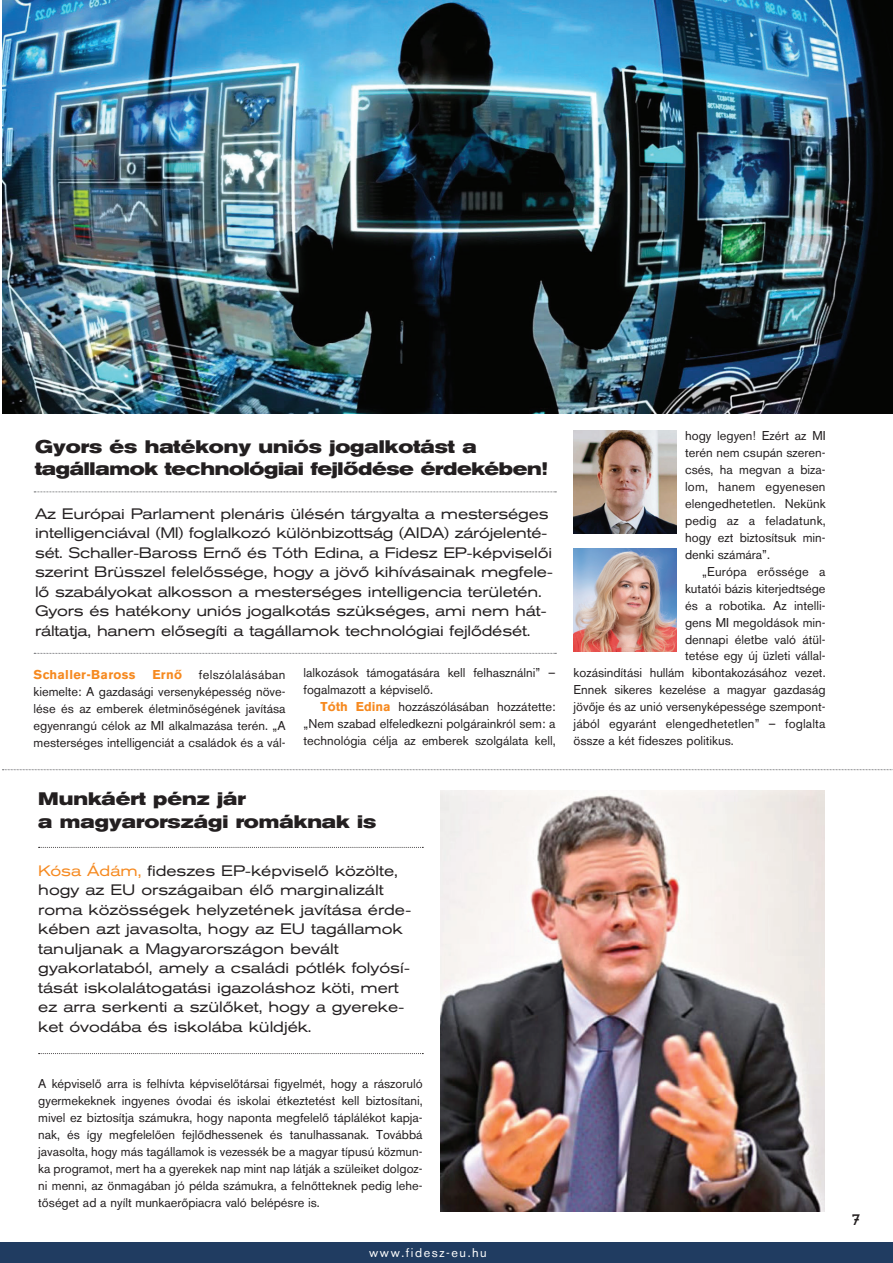
<style>
.page{position:relative;width:893px;height:1263px;background:#fff}
.page>*{position:absolute;margin:0;border:0;box-sizing:border-box;transform-origin:0 0}
.t1{font:700 18px/22.5px "Standard Grot Ext M";color:#231f20}
.t2{font:15px/19.5px "Standard Grot Ext M";letter-spacing:-.015em;color:#231f20}
.t3{font:15px "Broadband ICG";color:#231f20}
.t4{font:12.75px/17px "Standard Grotesk M";color:#231f20;text-align:justify}
.t5{font:700 12.75px "Standard Grotesk M";letter-spacing:.03em;color:#f6891f}
.t6{font:12.6px "Standard Grotesk M";letter-spacing:.125em;color:#fff}
.s1{font-weight:700;color:#f6891f}
.s2{color:#f6891f}
</style>
<div class="page">
<div style="left:0;top:1242px;width:893px;height:21px;background:#203c61"></div>
<img style="left:2px;top:0;width:891px;height:413px">
<img style="left:574px;top:430px;width:103px;height:103px">
<img style="left:574px;top:549px;width:103px;height:103px">
<svg style="left:2px;top:769px;width:891px;height:1px"></svg>
<svg style="left:39px;top:847px;width:384px;height:1px"></svg>
<svg style="left:39px;top:1053px;width:384px;height:1px"></svg>
<img style="left:441px;top:791px;width:384px;height:420px">
<svg style="left:34px;top:653px;width:522px;height:1px"></svg>
<svg style="left:34px;top:492px;width:522px;height:1px"></svg>
<h1 class="t1" style="left:35px;top:435px;width:514px">Gyors és hatékony uniós jogalkotást a tagállamok technológiai fejlődése érdekében!</h1>
<p class="t2" style="left:35px;top:504px;width:519px">Az Európai Parlament plenáris ülésén tárgyalta a mesterséges intelligenciával (MI) foglalkozó különbizottság (AIDA) zárójelenté&shy;sét. Schaller-Baross Ernő és Tóth Edina, a Fidesz EP-képviselői szerint Brüsszel felelőssége, hogy a jövő kihívásainak megfele&shy;lő szabályokat alkosson a mesterséges intelligencia területén.<br>Gyors és hatékony uniós jogalkotás szükséges, ami nem hát&shy;ráltatja, hanem elősegíti a tagállamok technológiai fejlődését.</p>
<p class="t4" style="left:34px;top:666px;width:254px;text-indent:165px">felszólalásában kiemelte: A gazdasági versenyképesség növe&shy;lése és az emberek életminőségének javítása egyenrangú célok az MI alkalmazása terén. „A mesterséges intelligenciát a családok és a vál-</p>
<p class="t4" style="left:304px;top:664px;width:253px">lalkozások támogatására kell felhasználni” – fogalmazott a képviselő.</p>
<p class="t5" style="left:34px;top:667px;width:103px">Schaller-Baross</p>
<p class="t5" style="left:152px;top:667px;width:31px">Ernő</p>
<p class="t4" style="left:304px;top:698px;width:253px;text-indent:17px"><span class="s1">Tóth Edina</span> hozzászólásában hozzátette: „Nem szabad elfeledkezni polgárainkról sem: a technológia célja az emberek szolgálata kell,</p>
<h1 class="t1" style="left:38px;top:788px;width:339px">Munkáért pénz jár<br>a magyarországi romáknak is</h1>
<p class="t2" style="left:38px;top:861px;width:374px"><span class="s2">Kósa Ádám,</span> fideszes EP-képviselő közölte, hogy az EU országaiban élő marginalizált roma közösségek helyzetének javítása érde&shy;kében azt javasolta, hogy az EU tagállamok tanuljanak a Magyarországon bevált gyakorlataból, amely a családi pótlék folyósí&shy;tását iskolalátogatási igazoláshoz köti, mert ez arra serkenti a szülőket, hogy a gyereke&shy;ket óvodába és iskolába küldjék.</p>
<p class="t4" style="left:38px;top:1075px;width:386px">A képviselő arra is felhívta képviselőtársai figyelmét, hogy a rászoruló gyermekeknek ingyenes óvodai és iskolai étkeztetést kell biztosítani, mivel ez biztosítja számukra, hogy naponta megfelelő táplálékot kapja&shy;nak, és így megfelelően fejlődhessenek és tanulhassanak. Továbbá javasolta, hogy más tagállamok is vezessék be a magyar típusú közmun&shy;ka programot, mert ha a gyerekek nap mint nap látják a szüleiket dolgoz&shy;ni menni, az önmagában jó példa számukra, a felnőtteknek pedig lehe&shy;tőséget ad a nyílt munkaerőpiacra való belépésre is.</p>
<p class="t6" style="left:369px;top:1245px;width:119px">www.fidesz-eu.hu</p>
<p class="t4" style="left:685px;top:427px;width:142px">hogy legyen! Ezért az MI terén nem csupán szeren&shy;csés, ha megvan a biza&shy;lom, hanem egyenesen elengedhetetlen. Nekünk pedig az a feladatunk, hogy ezt biztosítsuk min&shy;denki számára”.</p>
<p class="t4" style="left:702px;top:563px;width:125px">„Európa erőssége a</p>
<p class="t4" style="left:685px;top:580px;width:142px">kutatói bázis kiterjedtsége</p>
<p class="t4" style="left:685px;top:597px;width:142px">és a robotika. Az intelli-</p>
<p class="t4" style="left:685px;top:614px;width:142px">gens MI megoldások min-</p>
<p class="t4" style="left:685px;top:631px;width:142px">dennapi életbe való átül-</p>
<p class="t4" style="left:685px;top:648px;width:142px">tetése egy új üzleti vállal-</p>
<p class="t4" style="left:574px;top:664px;width:253px">kozásindítási hullám kibontakozásához vezet.</p>
<p class="t4" style="left:574px;top:681px;width:253px">Ennek sikeres kezelése a magyar gazdaság</p>
<p class="t4" style="left:574px;top:698px;width:253px">jövője és az unió versenyképessége szempont-</p>
<p class="t4" style="left:574px;top:715px;width:253px">jából egyaránt elengedhetetlen” – foglalta</p>
<p class="t4" style="left:574px;top:732px;width:162px">össze a két fideszes politikus.</p>
<p class="t3" style="left:852px;top:1211px;width:10px">7</p>
</div>
